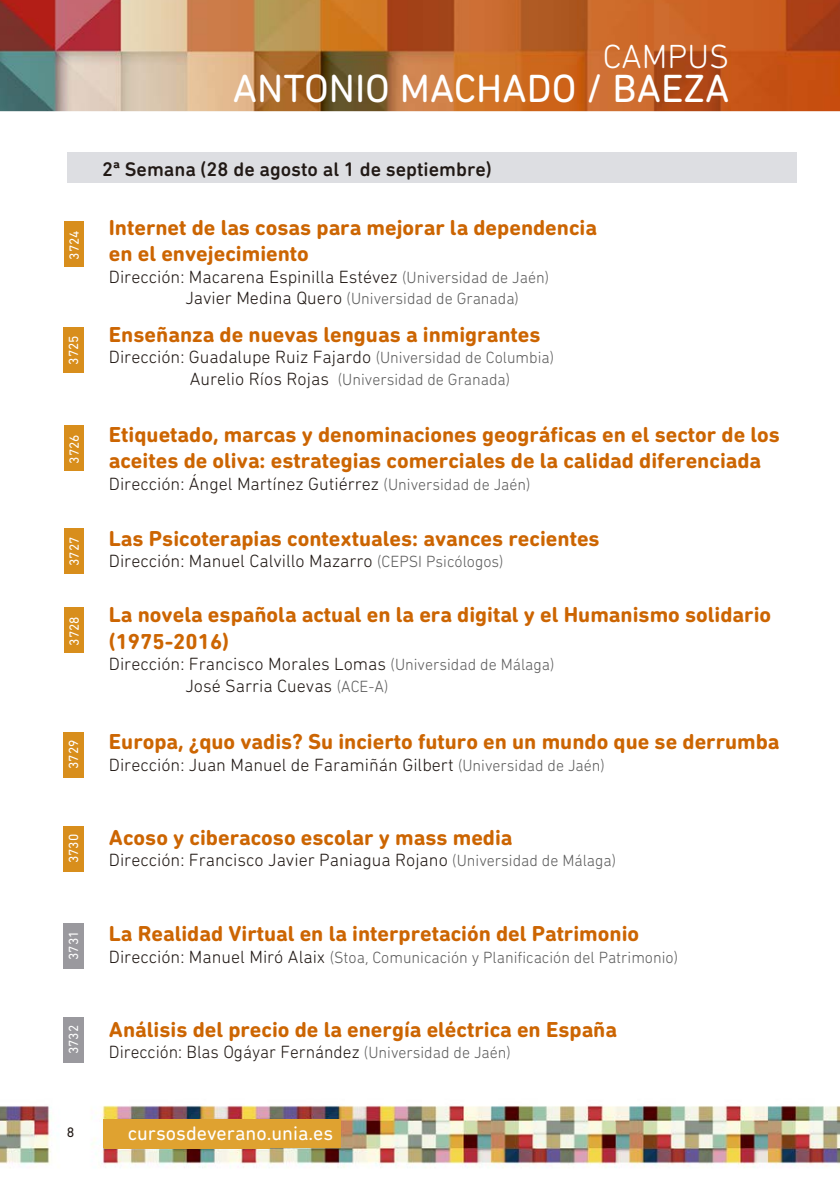
<style>
.page{position:relative;width:840px;height:1191px;background:#fff}
.page>*{position:absolute;margin:0;border:0;box-sizing:border-box;transform-origin:0 0}
.t1{font:40px "DIN Next Rounded LT Pro";color:#fff}
.t2{font:300 34px "DIN Next Rounded LT Pro";color:#fff}
.t3{font:700 22px/26.4px "DIN Next Rounded LT Pro";color:#cc6502}
.t4{font:500 20px "DIN Next Rounded LT Pro";color:#211915}
.t5{font:20px "DIN Next Rounded LT Pro";color:#fff}
.t6{font:300 18px/21.6px "DIN Next Rounded LT Pro";color:#211915}
.t7{font:300 16.4px "DIN Next Rounded LT Pro";color:#5d5d5d}
.t8{font:14px "DIN Next Rounded LT Pro";color:#211915}
.t9{font:13.6px "DIN Next Rounded LT Pro";color:#fff}
.s1{font-size:16.4px;color:#5d5d5d}
.s2{font-size:18px;color:#211915}
</style>
<div class="page">
<img style="left:0;top:1062px;width:839px;height:106px">
<div style="left:104px;top:1120px;width:165px;height:28px;background:#dfa230"></div>
<img style="left:0;top:0;width:839px;height:111px">
<div style="left:64px;top:221px;width:19px;height:46px;background:#d88e1c"></div>
<div style="left:64px;top:425px;width:19px;height:46px;background:#d88e1c"></div>
<div style="left:64px;top:528px;width:19px;height:45px;background:#d88e1c"></div>
<div style="left:64px;top:607px;width:19px;height:46px;background:#d88e1c"></div>
<div style="left:63px;top:327px;width:21px;height:46px;background:#d88e1c"></div>
<div style="left:63px;top:732px;width:21px;height:45px;background:#d88e1c"></div>
<div style="left:63px;top:826px;width:21px;height:45px;background:#d88e1c"></div>
<div style="left:63px;top:922px;width:21px;height:46px;background:#9a999e"></div>
<div style="left:67px;top:152px;width:729px;height:31px;background:#dddee2"></div>
<div style="left:63px;top:1017px;width:21px;height:45px;background:#9a999e"></div>
<div style="left:103px;top:1119px;width:237px;height:28px;background:#dfa230"></div>
<p class="t9" style="left:66px;top:260px;width:31px;rotate:-90deg">3724</p>
<p class="t9" style="left:66px;top:364px;width:31px;rotate:-90deg">3725</p>
<p class="t9" style="left:66px;top:463px;width:31px;rotate:-90deg">3726</p>
<p class="t9" style="left:66px;top:566px;width:31px;rotate:-90deg">3727</p>
<p class="t9" style="left:66px;top:645px;width:31px;rotate:-90deg">3728</p>
<p class="t9" style="left:66px;top:769px;width:31px;rotate:-90deg">3729</p>
<p class="t9" style="left:66px;top:863px;width:31px;rotate:-90deg">3730</p>
<p class="t9" style="left:66px;top:960px;width:31px;rotate:-90deg">3731</p>
<p class="t9" style="left:66px;top:1054px;width:31px;rotate:-90deg">3732</p>
<h2 class="t2" style="left:602px;top:36px;width:128px">CAMPUS</h2>
<h1 class="t1" style="left:233px;top:65px;width:497px">ANTONIO MACHADO / BAEZA</h1>
<p class="t4" style="left:102px;top:158px;width:391px">2ª Semana (28 de agosto al 1 de septiembre)</p>
<p class="t3" style="left:109px;top:214px;width:489px">Internet de las cosas para mejorar la dependencia en el envejecimiento</p>
<p class="t6" style="left:109px;top:266px;width:441px">Dirección: Macarena Espinilla Estévez <span class="s1">(Universidad de Jaén)</span></p>
<p class="t7" style="left:185px;top:289px;width:335px"><span class="s2">Javier Medina Quero</span> (Universidad de Granada)</p>
<p class="t3" style="left:109px;top:321px;width:433px">Enseñanza de nuevas lenguas a inmigrantes</p>
<p class="t6" style="left:109px;top:346px;width:446px">Dirección: Guadalupe Ruiz Fajardo <span class="s1">(Universidad de Columbia)</span></p>
<p class="t7" style="left:190px;top:370px;width:322px"><span class="s2">Aurelio Ríos Rojas</span> (Universidad de Granada)</p>
<p class="t3" style="left:109px;top:421px;width:672px">Etiquetado, marcas y denominaciones geográficas en el sector de los aceites de oliva: estrategias comerciales de la calidad diferenciada</p>
<p class="t6" style="left:109px;top:473px;width:423px">Dirección: Ángel Martínez Gutiérrez <span class="s1">(Universidad de Jaén)</span></p>
<p class="t3" style="left:109px;top:525px;width:492px">Las Psicoterapias contextuales: avances recientes</p>
<p class="t6" style="left:109px;top:550px;width:396px">Dirección: Manuel Calvillo Mazarro <span class="s1">(CEPSI Psicólogos)</span></p>
<p class="t3" style="left:109px;top:601px;width:663px">La novela española actual en la era digital y el Humanismo solidario (1975-2016)</p>
<p class="t6" style="left:185px;top:653px;width:370px;text-indent:-76px">Dirección: Francisco Morales Lomas <span class="s1">(Universidad de Málaga)<br></span>José Sarria Cuevas <span class="s1">(ACE-A)</span></p>
<p class="t3" style="left:109px;top:728px;width:671px">Europa, ¿quo vadis? Su incierto futuro en un mundo que se derrumba</p>
<p class="t6" style="left:109px;top:753px;width:497px">Dirección: Juan Manuel de Faramiñán Gilbert <span class="s1">(Universidad de Jaén)</span></p>
<p class="t3" style="left:109px;top:823px;width:405px">Acoso y ciberacoso escolar y mass media</p>
<p class="t6" style="left:109px;top:849px;width:508px">Dirección: Francisco Javier Paniagua Rojano <span class="s1">(Universidad de Málaga)</span></p>
<p class="t3" style="left:109px;top:920px;width:531px">La Realidad Virtual en la interpretación del Patrimonio</p>
<p class="t7" style="left:109px;top:947px;width:570px"><span class="s2">Dirección: Manuel Miró Alaix</span> (Stoa, Comunicación y Planificación del Patrimonio)</p>
<p class="t3" style="left:109px;top:1015px;width:509px">Análisis del precio de la energía eléctrica en España</p>
<p class="t6" style="left:109px;top:1041px;width:403px">Dirección: Blas Ogáyar Fernández <span class="s1">(Universidad de Jaén)</span></p>
<p class="t8" style="left:67px;top:1124px;width:9px">8</p>
<p class="t5" style="left:128px;top:1121px;width:207px">cursosdeverano.unia.es</p>
<p class="t5" style="left:128px;top:1122px;width:112px">www.unia. s</p>
</div>
